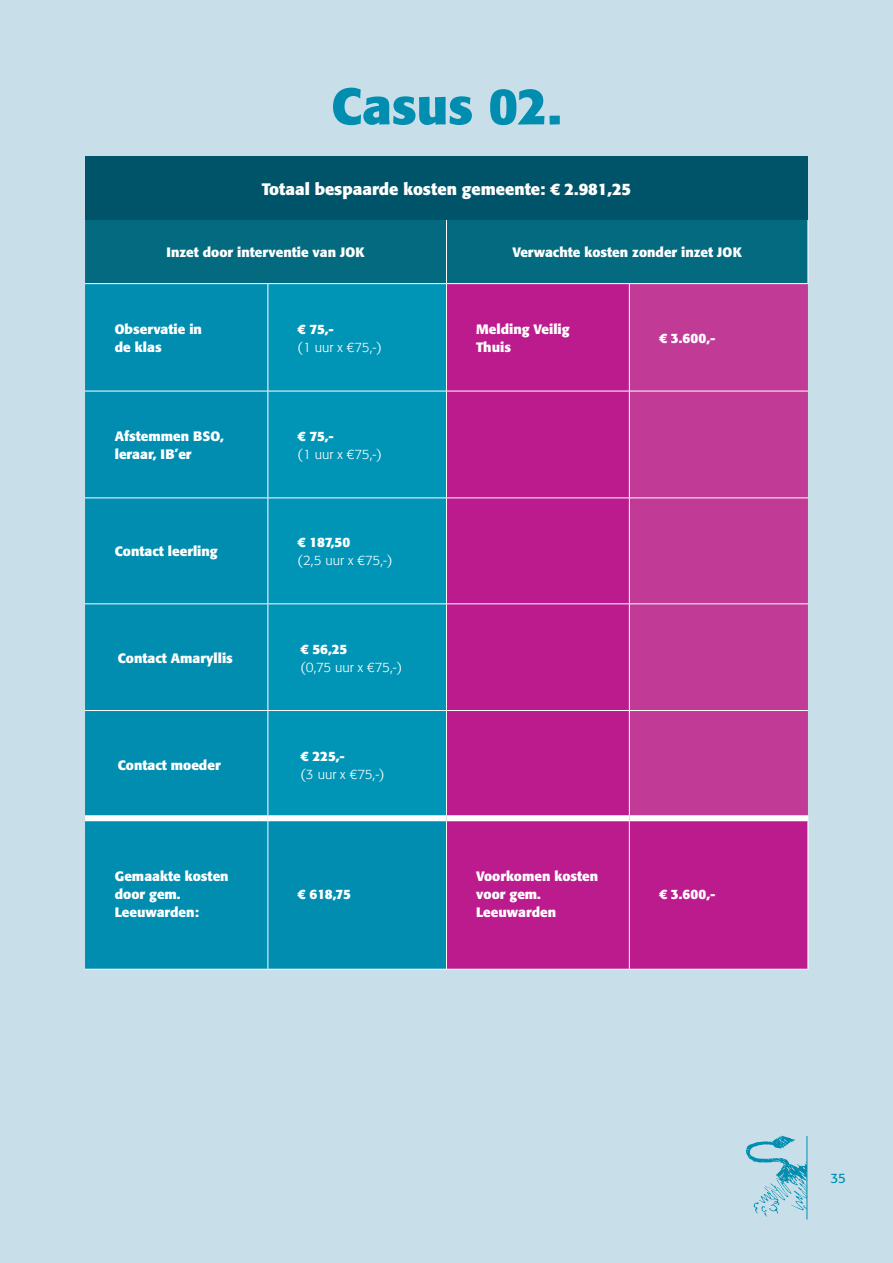
<style>
.page{position:relative;width:893px;height:1263px;background:#c8dfe9}
.page>*{position:absolute;margin:0;border:0;box-sizing:border-box;transform-origin:0 0}
.Hoofdkoppen{font:700 51px "Formata";letter-spacing:-.01em;color:#008db0}
.t1{font:700 16.5px "Formata";color:#fff}
.t2{font:700 13.5px/18px "Formata";color:#fff}
.t3{font:300 13.5px "Formata";color:#fff}
.t4{font:13.5px "Formata";color:#008db0}
</style>
<div class="page">
<hr style="left:806px;top:1136px;width:1px;height:83px;background:#008db0">
<svg style="left:746px;top:1135px;width:60px;height:81px"></svg>
<div style="left:85px;top:156px;width:723px;height:64px;background:#005469"></div>
<div style="left:85px;top:220px;width:723px;height:63px;background:#046a80"></div>
<div style="left:85px;top:284px;width:361px;height:685px;background:#008db0"></div>
<div style="left:269px;top:284px;width:177px;height:531px;background:#0095b6"></div>
<div style="left:447px;top:284px;width:361px;height:685px;background:#bc1b8d"></div>
<div style="left:630px;top:284px;width:178px;height:531px;background:#c13b96"></div>
<hr style="left:268px;top:284px;width:1px;height:107px;background:#fff">
<hr style="left:446px;top:284px;width:1px;height:107px;background:#fff">
<hr style="left:629px;top:284px;width:1px;height:107px;background:#fff">
<hr style="left:85px;top:391px;width:183px;height:1px;background:#fff">
<hr style="left:268px;top:391px;width:178px;height:1px;background:#fff">
<hr style="left:268px;top:391px;width:1px;height:106px;background:#fff">
<hr style="left:446px;top:391px;width:183px;height:1px;background:#fff">
<hr style="left:446px;top:391px;width:1px;height:106px;background:#fff">
<hr style="left:629px;top:391px;width:179px;height:1px;background:#fff">
<hr style="left:629px;top:391px;width:1px;height:106px;background:#fff">
<hr style="left:85px;top:497px;width:183px;height:1px;background:#fff">
<hr style="left:268px;top:497px;width:178px;height:1px;background:#fff">
<hr style="left:268px;top:498px;width:1px;height:105px;background:#fff">
<hr style="left:446px;top:497px;width:183px;height:1px;background:#fff">
<hr style="left:446px;top:498px;width:1px;height:105px;background:#fff">
<hr style="left:629px;top:497px;width:179px;height:1px;background:#fff">
<hr style="left:629px;top:498px;width:1px;height:105px;background:#fff">
<hr style="left:268px;top:603px;width:178px;height:1px;background:#fff">
<hr style="left:446px;top:603px;width:183px;height:1px;background:#fff">
<hr style="left:446px;top:604px;width:1px;height:106px;background:#fff">
<hr style="left:629px;top:603px;width:179px;height:1px;background:#fff">
<hr style="left:629px;top:604px;width:1px;height:106px;background:#fff">
<hr style="left:268px;top:710px;width:178px;height:1px;background:#fff">
<hr style="left:268px;top:711px;width:1px;height:104px;background:#fff">
<hr style="left:446px;top:710px;width:183px;height:1px;background:#fff">
<hr style="left:446px;top:711px;width:1px;height:104px;background:#fff">
<hr style="left:629px;top:711px;width:1px;height:104px;background:#fff">
<hr style="left:629px;top:710px;width:179px;height:1px;background:#fff">
<div style="left:268px;top:815px;width:178px;height:6px;background:#fff"></div>
<hr style="left:268px;top:969px;width:178px;height:1px;background:#fff">
<hr style="left:446px;top:821px;width:1px;height:148px;background:#fff">
<div style="left:446px;top:815px;width:183px;height:6px;background:#fff"></div>
<hr style="left:446px;top:969px;width:183px;height:1px;background:#fff">
<hr style="left:629px;top:821px;width:1px;height:148px;background:#fff">
<div style="left:629px;top:815px;width:179px;height:6px;background:#fff"></div>
<hr style="left:808px;top:821px;width:1px;height:148px;background:#fff">
<hr style="left:629px;top:969px;width:179px;height:1px;background:#fff">
<div style="left:85px;top:815px;width:183px;height:6px;background:#fff"></div>
<hr style="left:268px;top:821px;width:1px;height:148px;background:#fff">
<hr style="left:85px;top:969px;width:183px;height:1px;background:#fff">
<hr style="left:85px;top:603px;width:183px;height:1px;background:#fff">
<hr style="left:268px;top:604px;width:1px;height:106px;background:#fff">
<hr style="left:85px;top:710px;width:183px;height:1px;background:#fff">
<hr style="left:446px;top:220px;width:1px;height:63px;background:#fff">
<hr style="left:808px;top:220px;width:1px;height:63px;background:#fff">
<hr style="left:85px;top:283px;width:183px;height:1px;background:#fff">
<hr style="left:268px;top:283px;width:178px;height:1px;background:#fff">
<hr style="left:446px;top:283px;width:183px;height:1px;background:#fff">
<hr style="left:629px;top:283px;width:179px;height:1px;background:#fff">
<p class="Hoofdkoppen" style="left:331px;top:74px;width:232px">Casus 02.</p>
<p class="t1" style="left:262px;top:178px;width:371px">Totaal bespaarde kosten gemeente: € 2.981,25</p>
<p class="t2" style="left:167px;top:243px;width:200px">Inzet door interventie van JOK</p>
<p class="t2" style="left:512px;top:243px;width:231px">Verwachte kosten zonder inzet JOK</p>
<p class="t2" style="left:115px;top:320px;width:89px">Observatie in de klas</p>
<p class="t2" style="left:298px;top:320px;width:38px">€ 75,-</p>
<p class="t3" style="left:298px;top:339px;width:86px">(1 uur x €75,-)</p>
<p class="t2" style="left:115px;top:427px;width:111px">Afstemmen BSO, leraar, IB’er</p>
<p class="t2" style="left:298px;top:427px;width:38px">€ 75,-</p>
<p class="t3" style="left:298px;top:446px;width:86px">(1 uur x €75,-)</p>
<p class="t2" style="left:115px;top:542px;width:104px">Contact leerling</p>
<p class="t2" style="left:118px;top:649px;width:117px">Contact Amaryllis</p>
<p class="t2" style="left:118px;top:756px;width:104px">Contact moeder</p>
<p class="t2" style="left:115px;top:867px;width:115px">Gemaakte kosten door gem.<br>Leeuwarden:</p>
<p class="t2" style="left:298px;top:533px;width:54px">€ 187,50</p>
<p class="t3" style="left:298px;top:553px;width:96px">(2,5 uur x €75,-)</p>
<p class="t2" style="left:301px;top:640px;width:48px">€ 56,25</p>
<p class="t3" style="left:301px;top:659px;width:103px">(0,75 uur x €75,-)</p>
<p class="t2" style="left:301px;top:747px;width:46px">€ 225,-</p>
<p class="t3" style="left:301px;top:766px;width:86px">(3 uur x €75,-)</p>
<p class="t2" style="left:298px;top:885px;width:55px">€ 618,75</p>
<p class="t2" style="left:476px;top:320px;width:95px">Melding Veilig<br>Thuis</p>
<p class="t2" style="left:659px;top:329px;width:58px">€ 3.600,-</p>
<p class="t2" style="left:476px;top:867px;width:124px">Voorkomen kosten voor gem.</p>
<p class="t2" style="left:476px;top:903px;width:81px">Leeuwarden</p>
<p class="t2" style="left:659px;top:885px;width:58px">€ 3.600,-</p>
<p class="t4" style="left:830px;top:1170px;width:17px">35</p>
</div>
